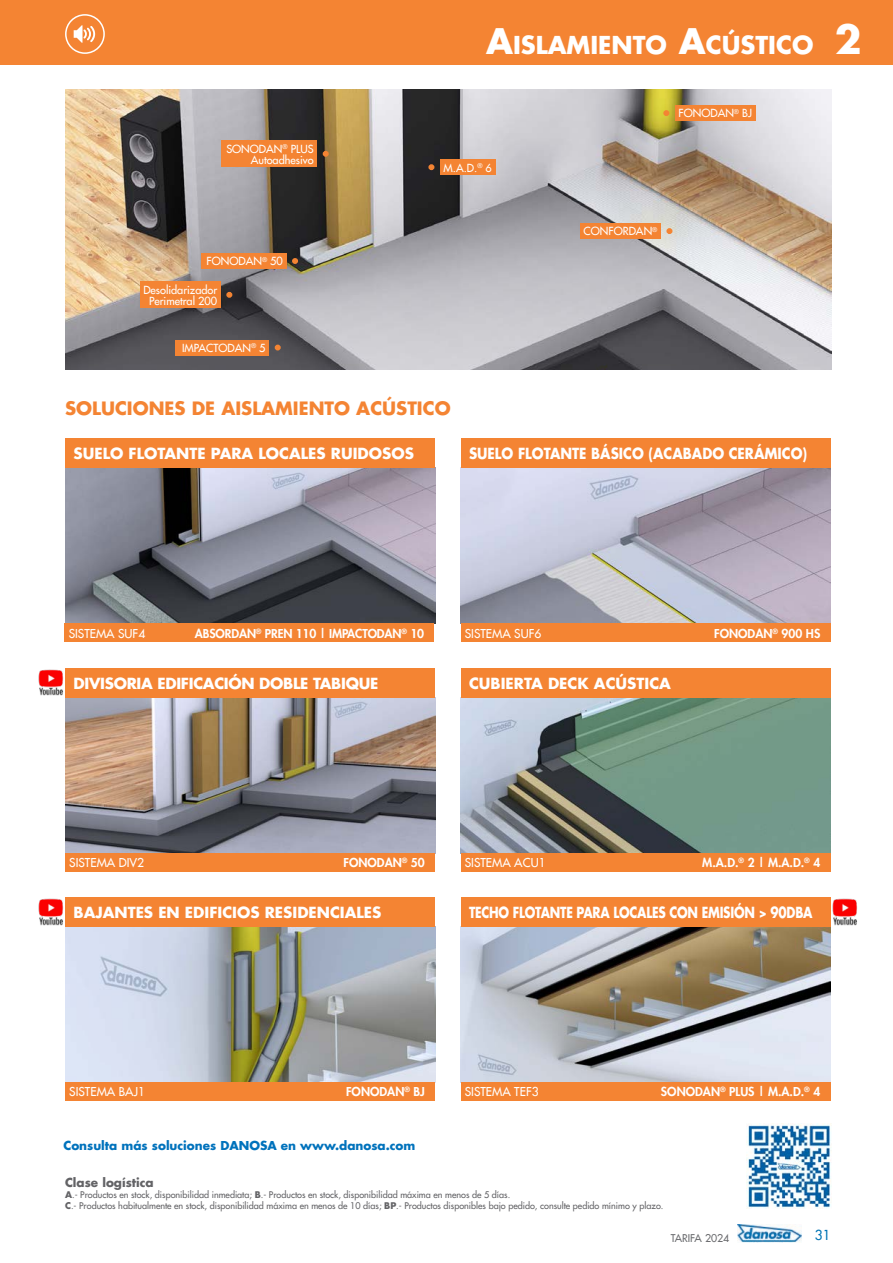
<style>
.page{position:relative;width:893px;height:1263px;background:#fff}
.page>*{position:absolute;margin:0;border:0;box-sizing:border-box;transform-origin:0 0}
.t1{font:700 24.15px "Futura AC";color:#fff}
.t2{font:700 18px "Futura AC";color:#f48433}
.t3{font:700 15px "Futura AC";color:#fff}
.t4{font:700 15px "Futura AC";letter-spacing:-.02em;color:#fff;scale:.8 1}
.t5{font:700 15px "Futura AC";color:#fff;scale:.89 1}
.t6{font:700 15px "Futura AC";letter-spacing:-.02em;color:#fff}
.t7{font:13.5px "Futura AC";color:#0074b4}
.t8{font:800 12px "Futura AC";color:#fff}
.t9{font:12px "Futura AC";color:#fff}
.t10{font:700 12px "Futura AC";color:#0072bc}
.t11{font:700 12px "Futura AC";color:#636366}
.t12{font:10.95px/10.9px "Futura AC";color:#fff;text-align:right}
.t13{font:10.5px "Futura AC";color:#6c6d70}
.t14{font:9px/10.8px "Futura AC";color:#636366}
.s1{font-size:34.5px}
.s2{font-size:39px}
.s3{font-weight:700}
</style>
<div class="page">
<img style="left:738px;top:1225px;width:63px;height:17px">
<div style="left:0;top:0;width:893px;height:65px;background:#f48433"></div>
<div style="left:65px;top:14px;width:40px;height:40px;border:2px solid #fff;border-radius:50%"></div>
<svg style="left:74px;top:25px;width:21px;height:18px"></svg>
<img style="left:65px;top:89px;width:766px;height:281px">
<img style="left:746px;top:1124px;width:85px;height:85px">
<img style="left:65px;top:467px;width:370px;height:157px">
<div style="left:65px;top:438px;width:370px;height:29px;background:#f48433"></div>
<div style="left:64px;top:624px;width:370px;height:18px;background:#f48433"></div>
<img style="left:65px;top:697px;width:370px;height:156px">
<div style="left:65px;top:668px;width:370px;height:29px;background:#f48433"></div>
<div style="left:65px;top:853px;width:370px;height:18px;background:#f48433"></div>
<img style="left:65px;top:926px;width:370px;height:156px">
<div style="left:65px;top:897px;width:370px;height:29px;background:#f48433"></div>
<div style="left:65px;top:1082px;width:370px;height:19px;background:#f48433"></div>
<img style="left:460px;top:926px;width:370px;height:156px">
<div style="left:460px;top:897px;width:370px;height:29px;background:#f48433"></div>
<div style="left:460px;top:1082px;width:370px;height:19px;background:#f48433"></div>
<img style="left:460px;top:467px;width:370px;height:157px">
<div style="left:460px;top:438px;width:370px;height:29px;background:#f48433"></div>
<div style="left:460px;top:624px;width:370px;height:18px;background:#f48433"></div>
<img style="left:460px;top:697px;width:370px;height:156px">
<div style="left:460px;top:668px;width:370px;height:29px;background:#f48433"></div>
<div style="left:460px;top:853px;width:370px;height:18px;background:#f48433"></div>
<img style="left:38px;top:669px;width:25px;height:27px">
<img style="left:38px;top:898px;width:25px;height:27px">
<img style="left:832px;top:898px;width:25px;height:27px">
<svg style="left:323px;top:151px;width:6px;height:6px"></svg>
<div style="left:221px;top:140px;width:96px;height:27px;background:#f48433"></div>
<svg style="left:226px;top:292px;width:6px;height:6px"></svg>
<div style="left:140px;top:281px;width:81px;height:27px;background:#f48433"></div>
<svg style="left:292px;top:258px;width:6px;height:6px"></svg>
<div style="left:201px;top:253px;width:85px;height:16px;background:#f48433"></div>
<svg style="left:275px;top:345px;width:6px;height:5px"></svg>
<div style="left:175px;top:340px;width:94px;height:15px;background:#f48433"></div>
<svg style="left:666px;top:228px;width:6px;height:6px"></svg>
<div style="left:580px;top:223px;width:81px;height:16px;background:#f48433"></div>
<svg style="left:428px;top:164px;width:6px;height:6px"></svg>
<div style="left:440px;top:159px;width:55px;height:16px;background:#f48433"></div>
<svg style="left:663px;top:110px;width:6px;height:6px"></svg>
<div style="left:675px;top:105px;width:81px;height:16px;background:#f48433"></div>
<h1 class="t1" style="left:486px;top:29px;width:377px"><span class="s1">A</span>ISLAMIENTO <span class="s1">A</span>CÚSTICO <span class="s2">2</span></h1>
<p class="t12" style="left:226px;top:143px;width:89px">SONODAN<sup>®</sup> PLUS<br>Autoadhesivo</p>
<p class="t12" style="left:207px;top:256px;width:78px">FONODAN<sup>®</sup> 50</p>
<p class="t12" style="left:143px;top:284px;width:75px;text-align:center">Desolidarizador<br>Perimetral 200</p>
<p class="t12" style="left:182px;top:342px;width:85px">IMPACTODAN<sup>®</sup> 5</p>
<p class="t12" style="left:444px;top:162px;width:50px">M.A.D.<sup>®</sup> 6</p>
<p class="t2" style="left:65px;top:396px;width:387px">SOLUCIONES DE AISLAMIENTO ACÚSTICO</p>
<p class="t12" style="left:678px;top:108px;width:75px">FONODAN<sup>®</sup> BJ</p>
<p class="t12" style="left:584px;top:226px;width:75px">CONFORDAN<sup>®</sup></p>
<p class="t3" style="left:74px;top:443px;width:342px">SUELO FLOTANTE PARA LOCALES RUIDOSOS</p>
<p class="t5" style="left:469px;top:443px;width:381px">SUELO FLOTANTE BÁSICO (ACABADO CERÁMICO)</p>
<p class="t9" style="left:69px;top:625px;width:78px">SISTEMA SUF4</p>
<p class="t8" style="left:195px;top:625px;width:231px">ABSORDAN<sup>®</sup> PREN 110 | IMPACTODAN<sup>®</sup> 10</p>
<p class="t6" style="left:74px;top:673px;width:306px">DIVISORIA EDIFICACIÓN DOBLE TABIQUE</p>
<p class="t9" style="left:465px;top:625px;width:78px">SISTEMA SUF6</p>
<p class="t8" style="left:714px;top:625px;width:108px">FONODAN<sup>®</sup> 900 HS</p>
<p class="t3" style="left:469px;top:673px;width:203px">CUBIERTA DECK ACÚSTICA</p>
<p class="t9" style="left:69px;top:855px;width:76px">SISTEMA DIV2</p>
<p class="t8" style="left:343px;top:854px;width:83px">FONODAN<sup>®</sup> 50</p>
<p class="t3" style="left:74px;top:902px;width:309px">BAJANTES EN EDIFICIOS RESIDENCIALES</p>
<p class="t9" style="left:465px;top:855px;width:82px">SISTEMA ACU1</p>
<p class="t8" style="left:702px;top:854px;width:119px">M.A.D.<sup>®</sup> 2 | M.A.D.<sup>®</sup> 4</p>
<p class="t4" style="left:469px;top:902px;width:431px">TECHO FLOTANTE PARA LOCALES CON EMISIÓN &gt; 90DBA</p>
<p class="t9" style="left:69px;top:1084px;width:77px">SISTEMA BAJ1</p>
<p class="t8" style="left:346px;top:1084px;width:80px">FONODAN<sup>®</sup> BJ</p>
<p class="t10" style="left:63px;top:1138px;width:353px">Consulta más soluciones DANOSA en www.danosa.com</p>
<p class="t9" style="left:465px;top:1084px;width:75px">SISTEMA TEF3</p>
<p class="t8" style="left:661px;top:1084px;width:161px">SONODAN<sup>®</sup> PLUS | M.A.D.<sup>®</sup> 4</p>
<h3 class="t11" style="left:65px;top:1175px;width:90px">Clase logística</h3>
<p class="t14" style="left:65px;top:1189px;width:600px"><span class="s3">A</span>.- Productos en stock, disponibilidad inmediata; <span class="s3">B</span>.- Productos en stock, disponibilidad máxima en menos de 5 días.<br><span class="s3">C</span>.- Productos habitualmente en stock, disponibilidad máxima en menos de 10 días; <span class="s3">BP</span>.- Productos disponibles bajo pedido, consulte pedido mínimo y plazo.</p>
<p class="t13" style="left:671px;top:1231px;width:60px">TARIFA 2024</p>
<h3 class="t7" style="left:815px;top:1226px;width:17px">31</h3>
</div>
